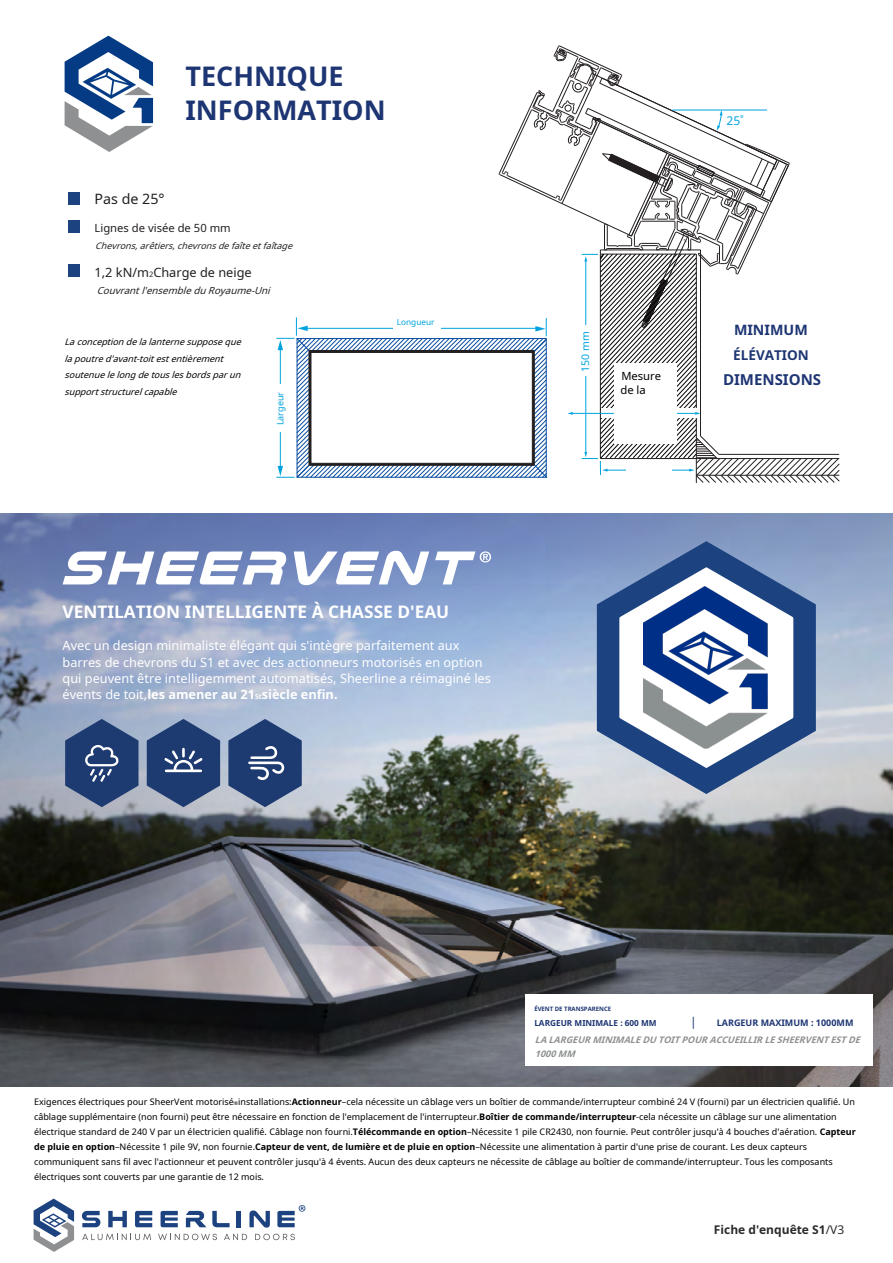
<style>
.page{position:relative;width:893px;height:1263px;background:#fff}
.page>*{position:absolute;margin:0;border:0;box-sizing:border-box;transform-origin:0 0}
.t1{font:700 27px/34.2px "Noto Sans";color:#1d3573}
.t2{font:700 17.25px "Noto Sans";color:#fff}
.t3{font:700 15px "Noto Sans";color:#1d3573}
.t4{font:14.25px "Noto Sans";color:#231f20}
.t5{font:700 14.25px "Noto Sans";color:#1d3573}
.t6{font:700 13.5px "Noto Sans";color:#1d3573}
.t7{font:12.75px/16.2px "Noto Sans";color:#fff}
.t8{font:12.75px "Noto Sans";color:#231f20}
.t9{font:700 12px "Noto Sans";color:#2b2b2a}
.t10{font:12px "Noto Sans";color:#00a3df}
.t11{font:12px "Noto Sans";color:#1d3573}
.t12{font:11.25px "Noto Sans";color:#231f20}
.t13{font:11.25px/14.1px "Noto Sans";color:#000}
.t14{font:10.5px "Noto Sans";color:#00a3df}
.t15{font:italic 9.75px "Noto Sans";color:#231f20}
.t16{font:9px/15px "Noto Sans";color:#000}
.t17{font:italic 9px/16.5px "Noto Sans";color:#000}
.t18{font:italic 700 9px/13.8px "Noto Sans";color:#8d9091}
.t19{font:italic 9px "Noto Sans";color:#231f20}
.t20{font:700 9px "Noto Sans";color:#1d3573}
.t21{font:9px "Noto Sans";color:#00a3df}
.t22{font:700 8.25px "Noto Sans";color:#1d3573}
.t23{font:8.25px "Noto Sans";color:#00a3df}
.t24{font:700 6px "Noto Sans";color:#1d3573}
.s1{font-size:7.5px}
.s2{font-weight:700}
.s3{font-weight:700;font-size:6.75px}
.s4{font-size:5.25px}
.s5{font-weight:400}
</style>
<div class="page">
<svg style="left:276px;top:45px;width:564px;height:438px"></svg>
<div style="left:614px;top:363px;width:63px;height:81px;background:#fff"></div>
<div style="left:68px;top:193px;width:12px;height:12px;background:#1c427f"></div>
<div style="left:68px;top:221px;width:12px;height:12px;background:#1c427f"></div>
<div style="left:68px;top:264px;width:12px;height:13px;background:#1c427f"></div>
<svg style="left:82px;top:1234px;width:69px;height:6px"></svg>
<svg style="left:158px;top:1234px;width:59px;height:6px"></svg>
<svg style="left:224px;top:1234px;width:23px;height:6px"></svg>
<svg style="left:255px;top:1234px;width:40px;height:6px"></svg>
<svg style="left:108px;top:1211px;width:19px;height:16px"></svg>
<svg style="left:82px;top:1211px;width:18px;height:16px"></svg>
<svg style="left:135px;top:1211px;width:17px;height:16px"></svg>
<svg style="left:161px;top:1211px;width:17px;height:16px"></svg>
<svg style="left:212px;top:1211px;width:18px;height:16px"></svg>
<hr style="left:237px;top:1211px;width:4px;height:16px;background:#1c427f">
<svg style="left:249px;top:1210px;width:21px;height:17px"></svg>
<svg style="left:277px;top:1205px;width:28px;height:22px"></svg>
<svg style="left:186px;top:1211px;width:20px;height:16px"></svg>
<svg style="left:34px;top:1198px;width:40px;height:54px"></svg>
<img style="left:0;top:514px;width:893px;height:572px">
<svg style="left:63px;top:551px;width:224px;height:33px"></svg>
<svg style="left:294px;top:551px;width:135px;height:34px"></svg>
<svg style="left:435px;top:551px;width:56px;height:33px"></svg>
<svg style="left:586px;top:528px;width:249px;height:279px;background:#8fa1bf"></svg>
<svg style="left:228px;top:719px;width:74px;height:88px;background:#506791"></svg>
<svg style="left:147px;top:719px;width:73px;height:88px;background:#4b628d"></svg>
<svg style="left:65px;top:719px;width:73px;height:88px;background:#485f8a"></svg>
<svg style="left:65px;top:36px;width:88px;height:116px"></svg>
<div style="left:525px;top:994px;width:348px;height:72px;background:#fff"></div>
<img style="left:643px;top:587px;width:125px;height:162px">
<h1 class="t1" style="left:185px;top:58px;width:202px">TECHNIQUE<br>INFORMATION</h1>
<h3 class="t4" style="left:95px;top:189px;width:72px">Pas de 25°</h3>
<p class="t12" style="left:95px;top:220px;width:138px">Lignes de visée de 50 mm</p>
<p class="t19" style="left:95px;top:240px;width:202px">Chevrons,arêtiers,chevronsdefaîteetfaîtage</p>
<h3 class="t8" style="left:95px;top:263px;width:159px">1,2 kN/m<span class="s1">2</span>Charge de neige</h3>
<p class="t15" style="left:97px;top:284px;width:179px">Couvrantl'ensembleduRoyaume-Uni</p>
<p class="t17" style="left:65px;top:333px;width:181px">Laconceptiondelalanternesupposeque lapoutred'avant-toitestentièrement soutenuelelongdetouslesbordsparun supportstructurelcapable</p>
<p class="t21" style="left:274px;top:425px;width:35px;rotate:-90deg">Largeur</p>
<p class="t23" style="left:397px;top:316px;width:39px">Longueur</p>
<h2 class="t2" style="left:63px;top:599px;width:388px">VENTILATION INTELLIGENTE À CHASSE D'EAU</h2>
<p class="t7" style="left:63px;top:637px;width:430px">Avec un design minimaliste élégant qui s'intègre parfaitement aux barres de chevrons du S1 et avec des actionneurs motorisés en option qui peuvent être intelligemment automatisés, Sheerline a réimaginé les évents de toit,<span class="s2">les amener au 21</span><span class="s3">St</span><span class="s2">siècle enfin.</span></p>
<h3 class="t10" style="left:726px;top:112px;width:19px">25˚</h3>
<p class="t14" style="left:578px;top:372px;width:42px;rotate:-90deg">150 mm</p>
<p class="t13" style="left:620px;top:369px;width:42px">Mesure de la</p>
<h3 class="t5" style="left:734px;top:320px;width:75px">MINIMUM</h3>
<h3 class="t6" style="left:733px;top:346px;width:77px">ÉLÉVATION</h3>
<h3 class="t3" style="left:723px;top:369px;width:100px">DIMENSIONS</h3>
<p class="t24" style="left:534px;top:1005px;width:78px">ÉVENT DE TRANSPARENCE</p>
<p class="t22" style="left:534px;top:1017px;width:124px">LARGEUR MINIMALE : 600 MM</p>
<h3 class="t11" style="left:690px;top:1013px;width:8px">|</h3>
<p class="t20" style="left:717px;top:1016px;width:138px">LARGEUR MAXIMUM : 1000MM</p>
<p class="t18" style="left:535px;top:1033px;width:330px">LALARGEURMINIMALEDUTOITPOURACCUEILLIRLESHEERVENTESTDE<br>1000MM</p>
<p class="t16" style="left:34px;top:1094px;width:823px">Exigences électriques pour SheerVent motorisé<span class="s4">®</span>installations:<span class="s2">Actionneur</span>–cela nécessite un câblage vers un boîtier de commande/interrupteur combiné 24 V (fourni) par un électricien qualifié. Un câblage supplémentaire (non fourni) peut être nécessaire en fonction de l'emplacement de l'interrupteur.<span class="s2">Boîtier de commande/interrupteur</span>-cela nécessite un câblage sur une alimentation électrique standard de 240 V par un électricien qualifié. Câblage non fourni.<span class="s2">Télécommande en option</span>–Nécessite 1 pile CR2430, non fournie. Peut contrôler jusqu'à 4 bouches d'aération. <span class="s2">Capteur de pluie en option</span>–Nécessite 1 pile 9V, non fournie.<span class="s2">Capteur de vent, de lumière et de pluie en option</span>–Nécessite une alimentation à partir d'une prise de courant. Les deux capteurs communiquent sans fil avec l'actionneur et peuvent contrôler jusqu'à 4 évents. Aucun des deux capteurs ne nécessite de câblage au boîtier de commande/interrupteur. Tous les composants électriques sont couverts par une garantie de 12 mois.</p>
<h3 class="t9" style="left:714px;top:1221px;width:132px">Fiche d'enquête S1<span class="s5">/V3</span></h3>
</div>
